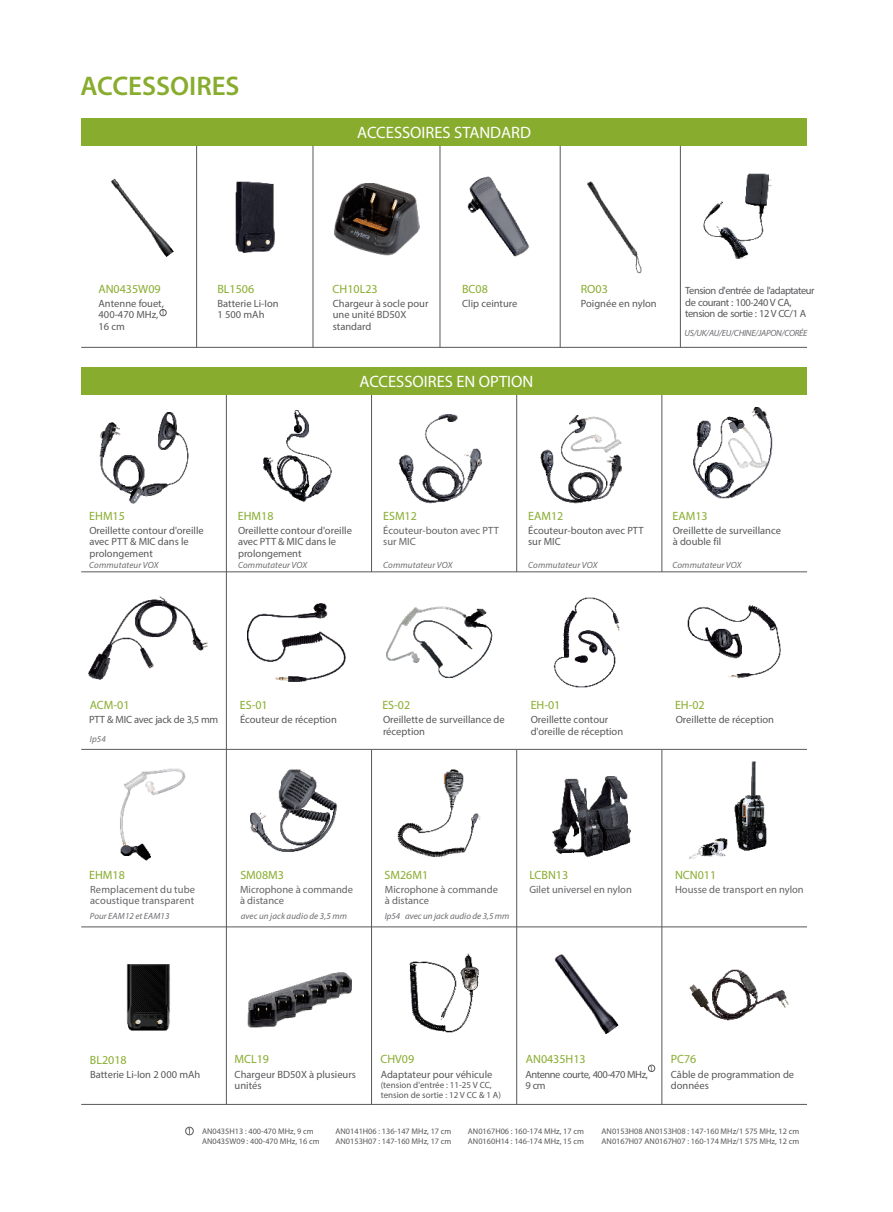
<style>
.page{position:relative;width:893px;height:1212px;background:#fff}
.page>*{position:absolute;margin:0;border:0;box-sizing:border-box;transform-origin:0 0}
.t1{font:600 27px "Myriad Pro";color:#88ac2e}
.t2{font:16.5px "Myriad Pro";color:#fff}
.t3{font:12px "Myriad Pro";color:#88ac2e}
.t4{font:10.5px/11.4px "Myriad Pro";color:#57585a}
.t5{font:10.5px/11.4px "Myriad Pro";color:#636366}
.t6{font:10.5px/11.4px "Myriad Pro";letter-spacing:-.04em;color:#57585a}
.t7{font:10.5px/11.4px "Myriad Pro";letter-spacing:-.045em;color:#57585a}
.t8{font:10.5px "Myriad Pro";letter-spacing:-.025em;color:#57585a}
.t9{font:italic 9px "Myriad Pro";letter-spacing:.015em;color:#6c6d70}
.t10{font:9px/9.8px "Myriad Pro";color:#57585a}
.t11{font:italic 9px "Myriad Pro";letter-spacing:-.025em;color:#6c6d70}
.t12{font:8.25px/9.9px "Myriad Pro";color:#57585a}
.t13{font:7.5px "Myriad Pro";color:#57585a}
</style>
<div class="page">
<hr style="left:226px;top:394px;width:1px;height:710px;background:#57585a">
<hr style="left:661px;top:394px;width:1px;height:710px;background:#57585a">
<hr style="left:516px;top:394px;width:1px;height:710px;background:#57585a">
<hr style="left:371px;top:394px;width:1px;height:710px;background:#57585a">
<div style="left:229px;top:572px;width:578px;height:177px;background:#fff"></div>
<img style="left:467px;top:176px;width:63px;height:81px">
<svg style="left:81px;top:571px;width:726px;height:2px"></svg>
<svg style="left:81px;top:748px;width:726px;height:2px"></svg>
<svg style="left:81px;top:926px;width:726px;height:2px"></svg>
<svg style="left:81px;top:1103px;width:726px;height:2px"></svg>
<img style="left:587px;top:181px;width:55px;height:93px">
<img style="left:693px;top:408px;width:80px;height:91px">
<img style="left:540px;top:416px;width:82px;height:88px">
<img style="left:99px;top:413px;width:90px;height:90px">
<img style="left:263px;top:410px;width:69px;height:92px">
<img style="left:398px;top:415px;width:84px;height:88px">
<img style="left:120px;top:768px;width:66px;height:93px">
<img style="left:88px;top:596px;width:120px;height:84px">
<img style="left:247px;top:603px;width:98px;height:79px">
<img style="left:387px;top:606px;width:106px;height:72px">
<img style="left:553px;top:597px;width:67px;height:90px">
<img style="left:687px;top:605px;width:93px;height:74px">
<img style="left:250px;top:769px;width:88px;height:83px">
<img style="left:689px;top:761px;width:78px;height:98px">
<img style="left:552px;top:776px;width:79px;height:81px">
<img style="left:409px;top:953px;width:70px;height:79px">
<img style="left:397px;top:769px;width:84px;height:88px">
<div style="left:81px;top:118px;width:726px;height:28px;background:#88ac2e"></div>
<div style="left:81px;top:367px;width:726px;height:27px;background:#88ac2e"></div>
<img style="left:689px;top:969px;width:99px;height:51px">
<img style="left:111px;top:178px;width:63px;height:79px">
<img style="left:334px;top:183px;width:85px;height:73px">
<img style="left:236px;top:181px;width:38px;height:71px">
<img style="left:127px;top:964px;width:43px;height:67px">
<svg style="left:136px;top:1019px;width:27px;height:8px"></svg>
<img style="left:703px;top:174px;width:69px;height:85px">
<div style="left:160px;top:309px;width:6px;height:7px;border:1px solid #57585a;border-radius:50%"></div>
<div style="left:648px;top:1065px;width:7px;height:7px;border:1px solid #57585a;border-radius:50%"></div>
<div style="left:185px;top:1127px;width:9px;height:8px;border:1px solid #57585a;border-radius:50%"></div>
<hr style="left:196px;top:146px;width:1px;height:201px;background:#57585a">
<hr style="left:313px;top:146px;width:1px;height:201px;background:#57585a">
<hr style="left:440px;top:146px;width:1px;height:201px;background:#57585a">
<hr style="left:560px;top:146px;width:1px;height:201px;background:#57585a">
<hr style="left:680px;top:146px;width:1px;height:201px;background:#57585a">
<svg style="left:81px;top:346px;width:726px;height:2px"></svg>
<img style="left:554px;top:954px;width:65px;height:80px">
<img style="left:248px;top:972px;width:104px;height:56px">
<h1 class="t1" style="left:81px;top:75px;width:161px">ACCESSOIRES</h1>
<h2 class="t2" style="left:357px;top:125px;width:175px">ACCESSOIRES STANDARD</h2>
<p class="t3" style="left:333px;top:284px;width:47px">CH10L23</p>
<p class="t4" style="left:333px;top:298px;width:97px">Chargeur à socle pour une unité BD50X standard</p>
<p class="t4" style="left:462px;top:298px;width:57px">Clip ceinture</p>
<p class="t3" style="left:217px;top:284px;width:38px">BL1506</p>
<p class="t4" style="left:218px;top:298px;width:63px">Batterie Li-Ion<br>1 500 mAh</p>
<p class="t3" style="left:98px;top:284px;width:64px">AN0435W09</p>
<p class="t3" style="left:462px;top:284px;width:27px">BC08</p>
<p class="t4" style="left:99px;top:298px;width:67px">Antenne fouet,<br>400-470 MHz,<br>16 cm</p>
<p class="t13" style="left:161px;top:310px;width:5px">1</p>
<h2 class="t2" style="left:359px;top:374px;width:175px">ACCESSOIRES EN OPTION</h2>
<p class="t3" style="left:581px;top:284px;width:29px">RO03</p>
<p class="t4" style="left:581px;top:298px;width:77px">Poignée en nylon</p>
<p class="t6" style="left:685px;top:286px;width:131px">Tension d'entrée de l'adaptateur de courant : 100-240 V CA, tension de sortie : 12 V CC/1 A</p>
<p class="t11" style="left:684px;top:329px;width:125px">US/UK/AU/EU/CHINE/JAPON/CORÉE</p>
<p class="t3" style="left:89px;top:511px;width:37px">EHM15</p>
<p class="t4" style="left:89px;top:526px;width:116px">Oreillette contour d'oreille avec PTT &amp; MIC dans le prolongement</p>
<p class="t3" style="left:238px;top:511px;width:37px">EHM18</p>
<p class="t4" style="left:238px;top:526px;width:115px">Oreillette contour d'oreille avec PTT &amp; MIC dans le prolongement</p>
<p class="t3" style="left:383px;top:511px;width:35px">ESM12</p>
<p class="t5" style="left:383px;top:526px;width:117px">Écouteur-bouton avec PTT sur MIC</p>
<p class="t3" style="left:528px;top:511px;width:37px">EAM12</p>
<p class="t4" style="left:528px;top:526px;width:117px">Écouteur-bouton avec PTT sur MIC</p>
<p class="t3" style="left:672px;top:511px;width:37px">EAM13</p>
<p class="t4" style="left:673px;top:526px;width:110px">Oreillette de surveillance à double fil</p>
<p class="t9" style="left:89px;top:561px;width:71px">Commutateur VOX</p>
<p class="t9" style="left:238px;top:561px;width:71px">Commutateur VOX</p>
<p class="t9" style="left:383px;top:561px;width:71px">Commutateur VOX</p>
<p class="t9" style="left:528px;top:561px;width:71px">Commutateur VOX</p>
<p class="t9" style="left:672px;top:561px;width:71px">Commutateur VOX</p>
<p class="t3" style="left:90px;top:700px;width:41px">ACM-01</p>
<p class="t3" style="left:382px;top:700px;width:29px">ES-02</p>
<p class="t8" style="left:89px;top:715px;width:131px">PTT &amp; MIC avec jack de 3,5 mm</p>
<p class="t3" style="left:240px;top:700px;width:29px">ES-01</p>
<p class="t4" style="left:240px;top:715px;width:98px">Écouteur de réception</p>
<p class="t4" style="left:383px;top:715px;width:123px">Oreillette de surveillance de réception</p>
<p class="t9" style="left:90px;top:735px;width:18px">Ip54</p>
<p class="t3" style="left:531px;top:700px;width:31px">EH-01</p>
<p class="t4" style="left:531px;top:715px;width:94px">Oreillette contour d'oreille de réception</p>
<p class="t3" style="left:675px;top:700px;width:31px">EH-02</p>
<p class="t4" style="left:676px;top:715px;width:100px">Oreillette de réception</p>
<p class="t3" style="left:89px;top:869px;width:37px">EHM18</p>
<p class="t5" style="left:90px;top:884px;width:106px">Remplacement du tube acoustique transparent</p>
<p class="t9" style="left:90px;top:912px;width:81px">Pour EAM12 et EAM13</p>
<p class="t3" style="left:240px;top:870px;width:45px">SM08M3</p>
<p class="t3" style="left:385px;top:870px;width:45px">SM26M1</p>
<p class="t5" style="left:240px;top:884px;width:115px">Microphone à commande à distance</p>
<p class="t5" style="left:385px;top:884px;width:115px">Microphone à commande à distance</p>
<p class="t9" style="left:241px;top:912px;width:108px">avec un jack audio de 3,5 mm</p>
<p class="t9" style="left:385px;top:912px;width:126px">Ip54 avec un jack audio de 3,5 mm</p>
<p class="t3" style="left:529px;top:870px;width:40px">LCBN13</p>
<p class="t5" style="left:529px;top:884px;width:104px">Gilet universel en nylon</p>
<p class="t3" style="left:675px;top:870px;width:43px">NCN011</p>
<p class="t5" style="left:675px;top:884px;width:130px">Housse de transport en nylon</p>
<p class="t3" style="left:90px;top:1055px;width:38px">BL2018</p>
<p class="t4" style="left:90px;top:1070px;width:112px">Batterie Li-Ion 2 000 mAh</p>
<p class="t3" style="left:234px;top:1054px;width:36px">MCL19</p>
<p class="t3" style="left:380px;top:1054px;width:35px">CHV09</p>
<p class="t4" style="left:235px;top:1070px;width:123px">Chargeur BD50X à plusieurs unités</p>
<p class="t4" style="left:381px;top:1070px;width:113px">Adaptateur pour véhicule</p>
<p class="t10" style="left:381px;top:1081px;width:122px">(tension d'entrée : 11-25 V CC, tension de sortie : 12 V CC &amp; 1 A)</p>
<p class="t3" style="left:526px;top:1054px;width:61px">AN0435H13</p>
<p class="t7" style="left:525px;top:1070px;width:124px">Antenne courte, 400-470 MHz,<br>9 cm</p>
<p class="t13" style="left:650px;top:1065px;width:5px">1</p>
<p class="t3" style="left:671px;top:1054px;width:27px">PC76</p>
<p class="t4" style="left:671px;top:1070px;width:125px">Câble de programmation de données</p>
<p class="t12" style="left:202px;top:1127px;width:119px">AN0435H13 : 400-470 MHz, 9 cm<br>AN0435W09 : 400-470 MHz, 16 cm</p>
<p class="t12" style="left:335px;top:1127px;width:118px">AN0141H06 : 136-147 MHz, 17 cm<br>AN0153H07 : 147-160 MHz, 17 cm</p>
<p class="t12" style="left:468px;top:1127px;width:118px">AN0167H06 : 160-174 MHz, 17 cm<br>AN0160H14 : 146-174 MHz, 15 cm</p>
<p class="t12" style="left:601px;top:1127px;width:199px">AN0153H08 AN0153H08 : 147-160 MHz/1 575 MHz, 12 cm<br>AN0167H07 AN0167H07 : 160-174 MHz/1 575 MHz, 12 cm</p>
</div>
